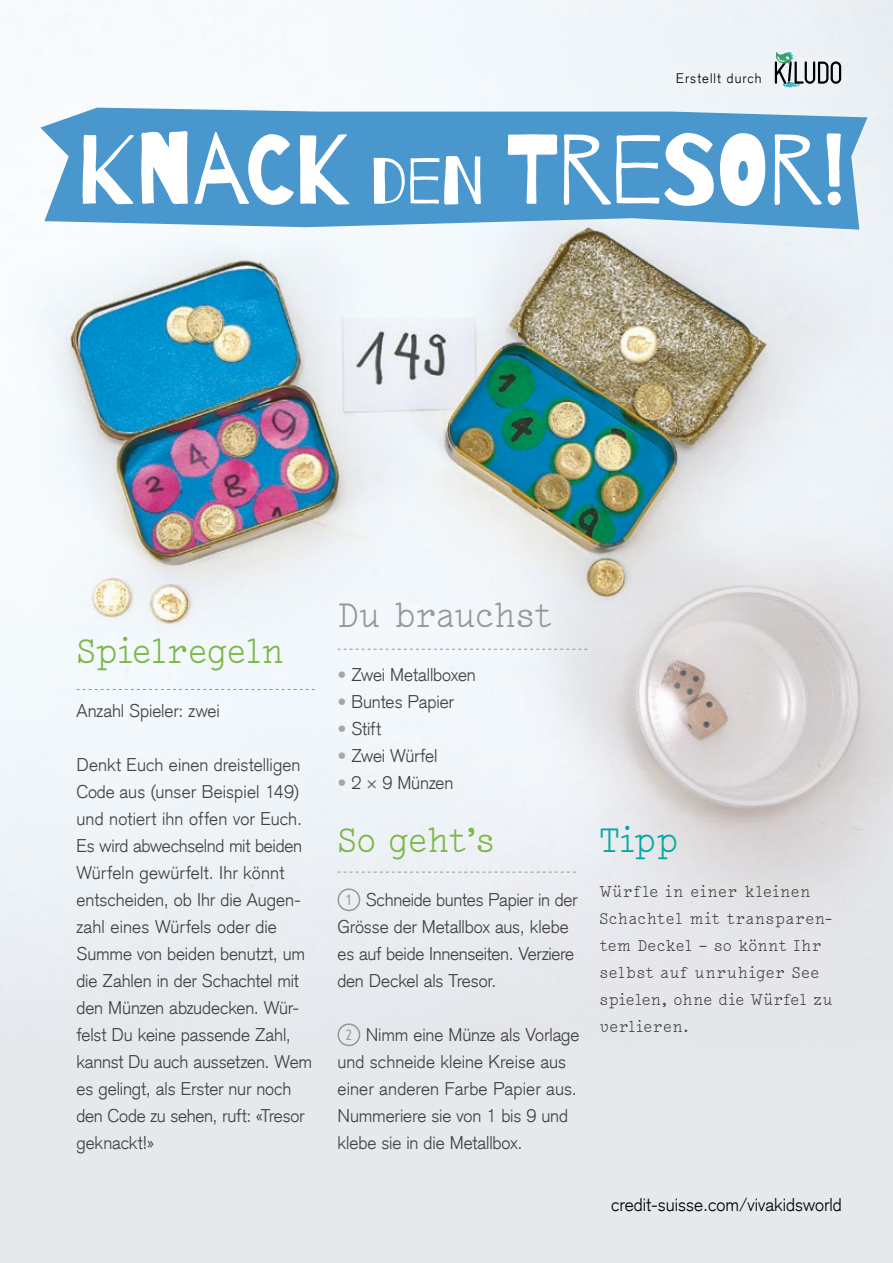
<style>
.page{position:relative;width:893px;height:1263px;background:#fff}
.page>*{position:absolute;margin:0;border:0;box-sizing:border-box;transform-origin:0 0}
.t1{font:98.85px "Barrio";letter-spacing:-.02em;color:#fff}
.t2{font:36px "Lacrima Serif";letter-spacing:-.015em;color:#7ab744}
.t3{font:36px "Lacrima Serif";letter-spacing:-.025em;color:#949698}
.t4{font:36px "Lacrima Serif";color:#00aaa3}
.t5{font:300 18px/27px "Credit Suisse Type";letter-spacing:-.005em;color:#414141}
.t6{font:300 18px "Credit Suisse Type";color:#000}
.t7{font:16.5px/27px "Lacrima Serif";letter-spacing:.015em;color:#414141}
.t8{font:300 13.5px "Credit Suisse Type";letter-spacing:.08em;color:#000}
.s1{font-size:65.85px}
.s2{color:#a8a5a7}
.s3{font-family:"Miso";font-weight:400;font-size:16.5px;color:#949698}
</style>
<div class="page">
<img style="left:0;top:0;width:893px;height:1263px">
<svg style="left:40px;top:108px;width:827px;height:122px;background:#5ca1d1"></svg>
<svg style="left:338px;top:649px;width:249px;height:1px"></svg>
<svg style="left:338px;top:872px;width:238px;height:1px"></svg>
<div style="left:337px;top:888px;width:23px;height:23px;border:2px solid #949698;border-radius:50%"></div>
<div style="left:337px;top:1023px;width:23px;height:23px;border:2px solid #949698;border-radius:50%"></div>
<svg style="left:77px;top:689px;width:238px;height:1px"></svg>
<svg style="left:775px;top:52px;width:66px;height:35px;background:#a8b3b4"></svg>
<p class="t8" style="left:676px;top:70px;width:87px">Erstellt durch</p>
<h1 class="t1" style="left:76px;top:117px;width:771px">KNACK <span class="s1">DEN</span> TRESOR!</h1>
<h2 class="t2" style="left:76px;top:629px;width:209px">Spielregeln</h2>
<p class="t5" style="left:76px;top:697px;width:145px">Anzahl Spieler: zwei</p>
<p class="t5" style="left:76px;top:751px;width:237px">Denkt Euch einen dreistelligen<br>Code aus (unser Beispiel 149) und notiert ihn offen vor Euch.<br>Es wird abwechselnd mit beiden<br>Würfeln gewürfelt. Ihr könnt entscheiden, ob Ihr die Augen&shy;zahl eines Würfels oder die<br>Summe von beiden benutzt, um die Zahlen in der Schachtel mit den Münzen abzudecken. Wür&shy;felst Du keine passende Zahl, kannst Du auch aussetzen. Wem es gelingt, als Erster nur noch den Code zu sehen, ruft: «Tresor geknackt!»</p>
<h2 class="t3" style="left:338px;top:593px;width:216px">Du brauchst</h2>
<p class="t5" style="left:338px;top:661px;width:140px"><span class="s2">•</span> Zwei Metallboxen</p>
<p class="t5" style="left:338px;top:688px;width:118px"><span class="s2">•</span> Buntes Papier</p>
<p class="t5" style="left:338px;top:715px;width:45px"><span class="s2">•</span> Stift</p>
<p class="t5" style="left:338px;top:742px;width:101px"><span class="s2">•</span> Zwei Würfel</p>
<p class="t5" style="left:338px;top:769px;width:117px"><span class="s2">•</span> 2 × 9 Münzen</p>
<h2 class="t2" style="left:338px;top:818px;width:159px">So geht’s</h2>
<p class="t5" style="left:337px;top:886px;width:242px;text-indent:8px"><span class="s3">1</span> Schneide buntes Papier in der<br>Grösse der Metallbox aus, klebe es auf beide Innenseiten. Verziere den Deckel als Tresor.</p>
<p class="t5" style="left:337px;top:1021px;width:243px;text-indent:8px"><span class="s3">2</span> Nimm eine Münze als Vorlage und schneide kleine Kreise aus einer anderen Farbe Papier aus.<br>Nummeriere sie von 1 bis 9 und klebe sie in die Metallbox.</p>
<h2 class="t4" style="left:599px;top:818px;width:81px">Tipp</h2>
<p class="t7" style="left:599px;top:878px;width:235px">Würfle in einer kleinen<br>Schachtel mit transparen&shy;tem Deckel – so könnt Ihr selbst auf unruhiger See spielen, ohne die Würfel zu verlieren.</p>
<p class="t6" style="left:611px;top:1194px;width:232px">credit-suisse.com/vivakidsworld</p>
</div>
